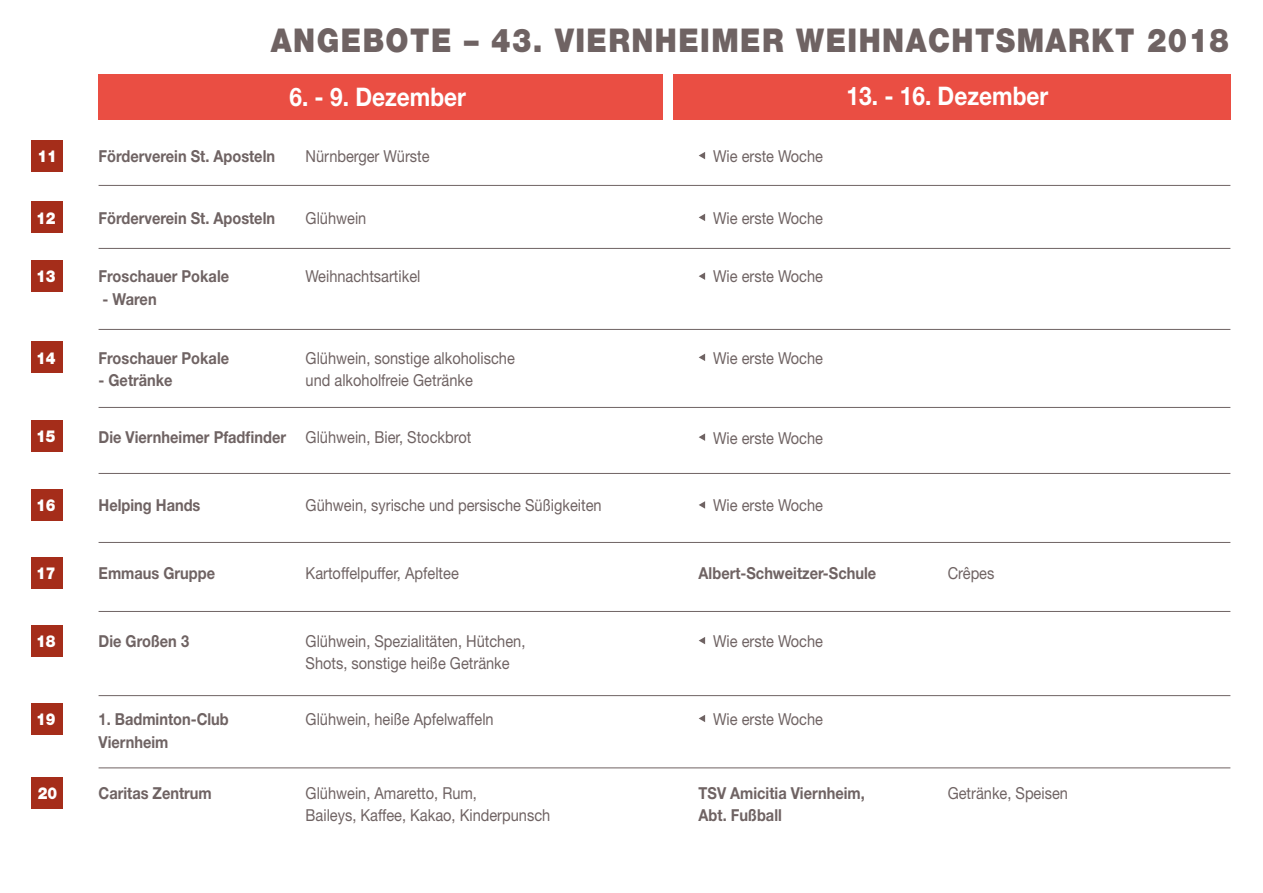
<style>
.page{position:relative;width:1263px;height:893px;background:#fff}
.page>*{position:absolute;margin:0;border:0;box-sizing:border-box;transform-origin:0 0}
.t1{font:900 32.85px "Helvetica Neue LT Std";letter-spacing:.05em;color:#6f6363;scale:.88 1}
.t2{font:700 25.65px "Helvetica Neue LT Std";color:#fff;scale:.88 1}
.t3{font:16.5px/22.5px "Helvetica Neue LT Std";color:#6f6363;scale:.88 1}
.t4{font:700 16.5px "Helvetica Neue LT Std";color:#6f6363;scale:.88 1}
.t5{font:900 16.5px "Helvetica Neue LT Std";color:#fff;scale:.88 1}
.s1{font-weight:400}
</style>
<div class="page">
<div style="left:31px;top:140px;width:32px;height:31px;background:#a52d1a"></div>
<div style="left:31px;top:202px;width:32px;height:31px;background:#a52d1a"></div>
<div style="left:31px;top:260px;width:32px;height:32px;background:#a52d1a"></div>
<div style="left:31px;top:342px;width:32px;height:31px;background:#a52d1a"></div>
<div style="left:31px;top:420px;width:32px;height:31px;background:#a52d1a"></div>
<div style="left:31px;top:489px;width:32px;height:32px;background:#a52d1a"></div>
<div style="left:31px;top:557px;width:32px;height:32px;background:#a52d1a"></div>
<div style="left:31px;top:625px;width:32px;height:31px;background:#a52d1a"></div>
<div style="left:31px;top:703px;width:32px;height:32px;background:#a52d1a"></div>
<div style="left:31px;top:777px;width:32px;height:31px;background:#a52d1a"></div>
<div style="left:99px;top:74px;width:564px;height:45px;background:#ea4e43"></div>
<div style="left:673px;top:74px;width:557px;height:45px;background:#ea4e43"></div>
<hr style="left:99px;top:248px;width:1131px;height:1px;background:#6f6363">
<hr style="left:99px;top:329px;width:1131px;height:1px;background:#6f6363">
<hr style="left:99px;top:407px;width:1131px;height:1px;background:#6f6363">
<hr style="left:99px;top:473px;width:1131px;height:1px;background:#6f6363">
<hr style="left:99px;top:542px;width:1131px;height:1px;background:#6f6363">
<hr style="left:99px;top:611px;width:1131px;height:1px;background:#6f6363">
<hr style="left:99px;top:695px;width:1131px;height:1px;background:#6f6363">
<hr style="left:99px;top:767px;width:1131px;height:1px;background:#6f6363">
<hr style="left:99px;top:185px;width:1131px;height:1px;background:#6f6363">
<svg style="left:699px;top:272px;width:6px;height:8px"></svg>
<svg style="left:699px;top:152px;width:6px;height:7px"></svg>
<svg style="left:699px;top:214px;width:6px;height:7px"></svg>
<svg style="left:699px;top:354px;width:6px;height:7px"></svg>
<svg style="left:699px;top:433px;width:6px;height:8px"></svg>
<svg style="left:699px;top:501px;width:6px;height:8px"></svg>
<svg style="left:699px;top:637px;width:6px;height:7px"></svg>
<svg style="left:699px;top:715px;width:6px;height:7px"></svg>
<h1 class="t1" style="left:271px;top:20px;width:1090px">ANGEBOTE – 43. VIERNHEIMER WEIHNACHTSMARKT 2018</h1>
<h2 class="t2" style="left:289px;top:81px;width:202px">6. - 9. Dezember</h2>
<h2 class="t2" style="left:846px;top:80px;width:231px">13. - 16. Dezember</h2>
<p class="t5" style="left:38px;top:146px;width:24px">11</p>
<p class="t4" style="left:99px;top:146px;width:202px">Förderverein St. Aposteln</p>
<p class="t3" style="left:306px;top:144px;width:142px">Nürnberger Würste</p>
<p class="t3" style="left:713px;top:145px;width:126px">Wie erste Woche</p>
<p class="t5" style="left:36px;top:208px;width:24px">12</p>
<p class="t4" style="left:99px;top:207px;width:202px">Förderverein St. Aposteln</p>
<p class="t3" style="left:306px;top:206px;width:71px">Glühwein</p>
<p class="t3" style="left:713px;top:206px;width:126px">Wie erste Woche</p>
<p class="t5" style="left:36px;top:267px;width:24px">13</p>
<p class="t4" style="left:99px;top:266px;width:150px">Froschauer Pokale</p>
<p class="t3" style="left:306px;top:265px;width:132px">Weihnachtsartikel</p>
<p class="t4" style="left:103px;top:289px;width:63px">- Waren</p>
<p class="t3" style="left:713px;top:265px;width:126px">Wie erste Woche</p>
<p class="t5" style="left:36px;top:348px;width:24px">14</p>
<p class="t4" style="left:99px;top:348px;width:150px">Froschauer Pokale</p>
<p class="t3" style="left:306px;top:346px;width:239px">Glühwein, sonstige alkoholische</p>
<p class="t4" style="left:99px;top:370px;width:86px">- Getränke</p>
<p class="t3" style="left:306px;top:369px;width:192px">und alkoholfreie Getränke</p>
<p class="t3" style="left:713px;top:346px;width:126px">Wie erste Woche</p>
<p class="t5" style="left:36px;top:426px;width:24px">15</p>
<p class="t4" style="left:99px;top:427px;width:425px">Die Viernheimer Pfadfinder <span class="s1">Glühwein, Bier, Stockbrot</span></p>
<p class="t3" style="left:713px;top:426px;width:126px">Wie erste Woche</p>
<p class="t5" style="left:36px;top:495px;width:24px">16</p>
<p class="t4" style="left:99px;top:495px;width:117px">Helping Hands</p>
<p class="t3" style="left:306px;top:494px;width:338px">Gühwein, syrische und persische Süßigkeiten</p>
<p class="t3" style="left:713px;top:494px;width:126px">Wie erste Woche</p>
<p class="t5" style="left:36px;top:563px;width:24px">17</p>
<p class="t4" style="left:99px;top:563px;width:134px">Emmaus Gruppe</p>
<p class="t3" style="left:306px;top:562px;width:176px">Kartoffelpuffer, Apfeltee</p>
<p class="t4" style="left:699px;top:563px;width:203px">Albert-Schweitzer-Schule</p>
<p class="t3" style="left:948px;top:562px;width:55px">Crêpes</p>
<p class="t5" style="left:36px;top:631px;width:24px">18</p>
<p class="t4" style="left:99px;top:631px;width:104px">Die Großen 3</p>
<p class="t3" style="left:306px;top:629px;width:251px">Glühwein, Spezialitäten, Hütchen,<br>Shots, sonstige heiße Getränke</p>
<p class="t3" style="left:713px;top:629px;width:126px">Wie erste Woche</p>
<p class="t5" style="left:36px;top:709px;width:24px">19</p>
<p class="t4" style="left:99px;top:709px;width:150px">1. Badminton-Club</p>
<p class="t3" style="left:306px;top:708px;width:215px">Glühwein, heiße Apfelwaffeln</p>
<p class="t4" style="left:99px;top:731px;width:81px">Viernheim</p>
<p class="t3" style="left:713px;top:708px;width:126px">Wie erste Woche</p>
<p class="t5" style="left:38px;top:783px;width:24px">20</p>
<p class="t4" style="left:99px;top:783px;width:130px">Caritas Zentrum</p>
<p class="t3" style="left:306px;top:781px;width:280px">Glühwein, Amaretto, Rum,<br>Baileys, Kaffee, Kakao, Kinderpunsch</p>
<p class="t4" style="left:699px;top:783px;width:190px">TSV Amicitia Viernheim,</p>
<p class="t3" style="left:948px;top:781px;width:138px">Getränke, Speisen</p>
<p class="t4" style="left:699px;top:805px;width:96px">Abt. Fußball</p>
</div>
